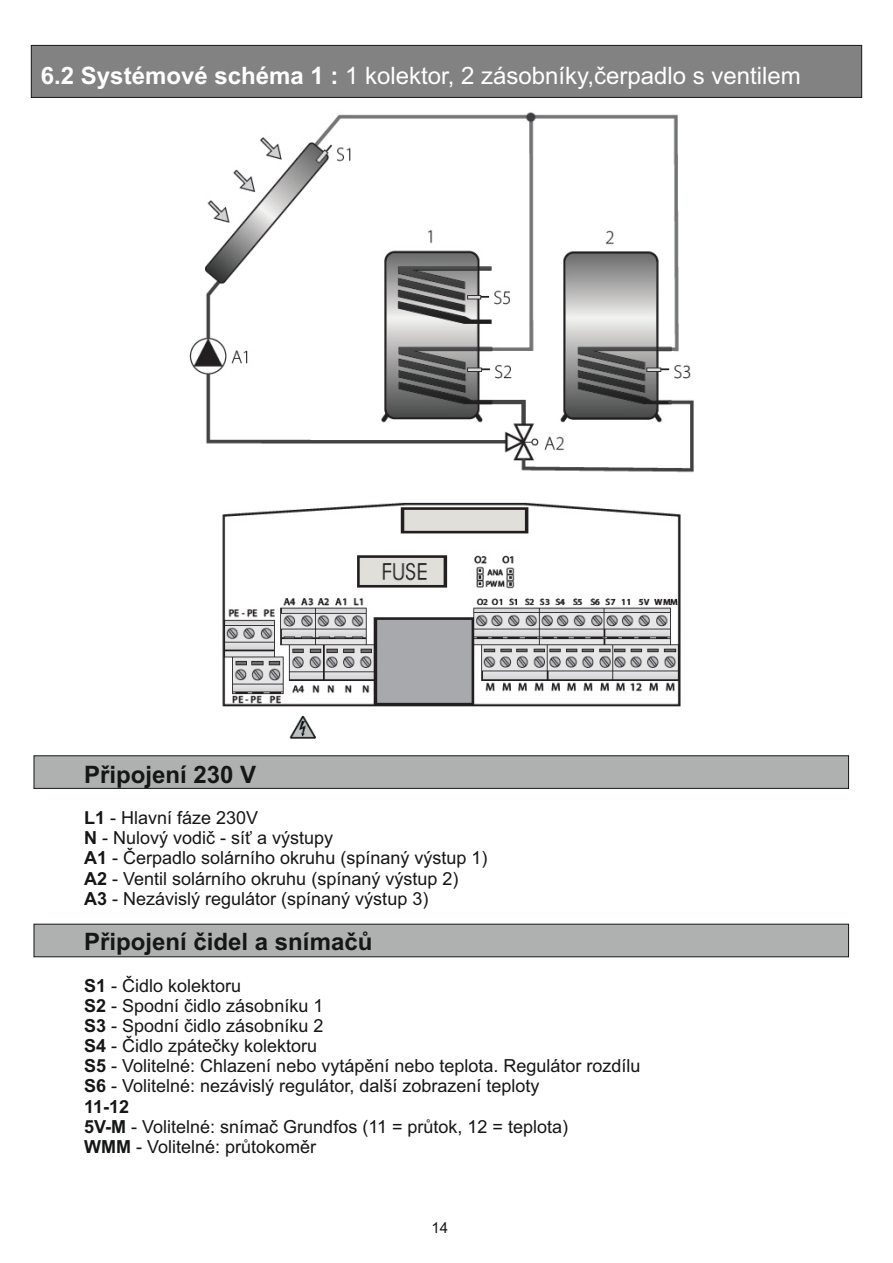
<style>
.page{position:relative;width:893px;height:1263px;background:#fff}
.page>*{position:absolute;margin:0;border:0;box-sizing:border-box;transform-origin:0 0}
.t1{font:24px "Arial";color:#fff}
.t2{font:700 24px "Arial";color:#151616}
.t3{font:18px/20.1px "Arial";color:#151616}
.t4{font:15px "Arial";color:#151616}
.s1{font-weight:700}
</style>
<div class="page">
<div style="left:33px;top:923px;width:816px;height:35px;background:#afb0b0"></div>
<svg style="left:33px;top:755px;width:816px;height:34px;background:#a6a7a7"></svg>
<div style="left:30px;top:45px;width:832px;height:53px;background:#818281"></div>
<img style="left:189px;top:112px;width:505px;height:627px">
<h1 class="t1" style="left:41px;top:66px;width:761px"><span class="s1">6.2 Systémové schéma 1 :</span> 1 kolektor, 2 zásobníky,čerpadlo s ventilem</h1>
<h1 class="t2" style="left:84px;top:765px;width:174px">Připojení 230 V</h1>
<p class="t3" style="left:84px;top:809px;width:405px"><span class="s1">L1</span> - Hlavní fáze 230V<br><span class="s1">N</span> - Nulový vodič - síť a výstupy<br><span class="s1">A1</span> - Čerpadlo solárního okruhu (spínaný výstup 1)<br><span class="s1">A2</span> - Ventil solárního okruhu (spínaný výstup 2)<br><span class="s1">A3</span> - Nezávislý regulátor (spínaný výstup 3)</p>
<h1 class="t2" style="left:84px;top:933px;width:290px">Připojení čidel a snímačů</h1>
<p class="t3" style="left:84px;top:977px;width:558px"><span class="s1">S1</span> - Čidlo kolektoru<br><span class="s1">S2</span> - Spodní čidlo zásobníku 1<br><span class="s1">S3</span> - Spodní čidlo zásobníku 2<br><span class="s1">S4</span> - Čidlo zpátečky kolektoru<br><span class="s1">S5</span> - Volitelné: Chlazení nebo vytápění nebo teplota. Regulátor rozdílu <span class="s1">S6</span> - Volitelné: nezávislý regulátor, další zobrazení teploty<br><span class="s1">11-12<br>5V-M</span> - Volitelné: snímač Grundfos (11 = průtok, 12 = teplota)<br><span class="s1">WMM</span> - Volitelné: průtokoměr</p>
<p class="t4" style="left:431px;top:1222px;width:18px">14</p>
</div>
